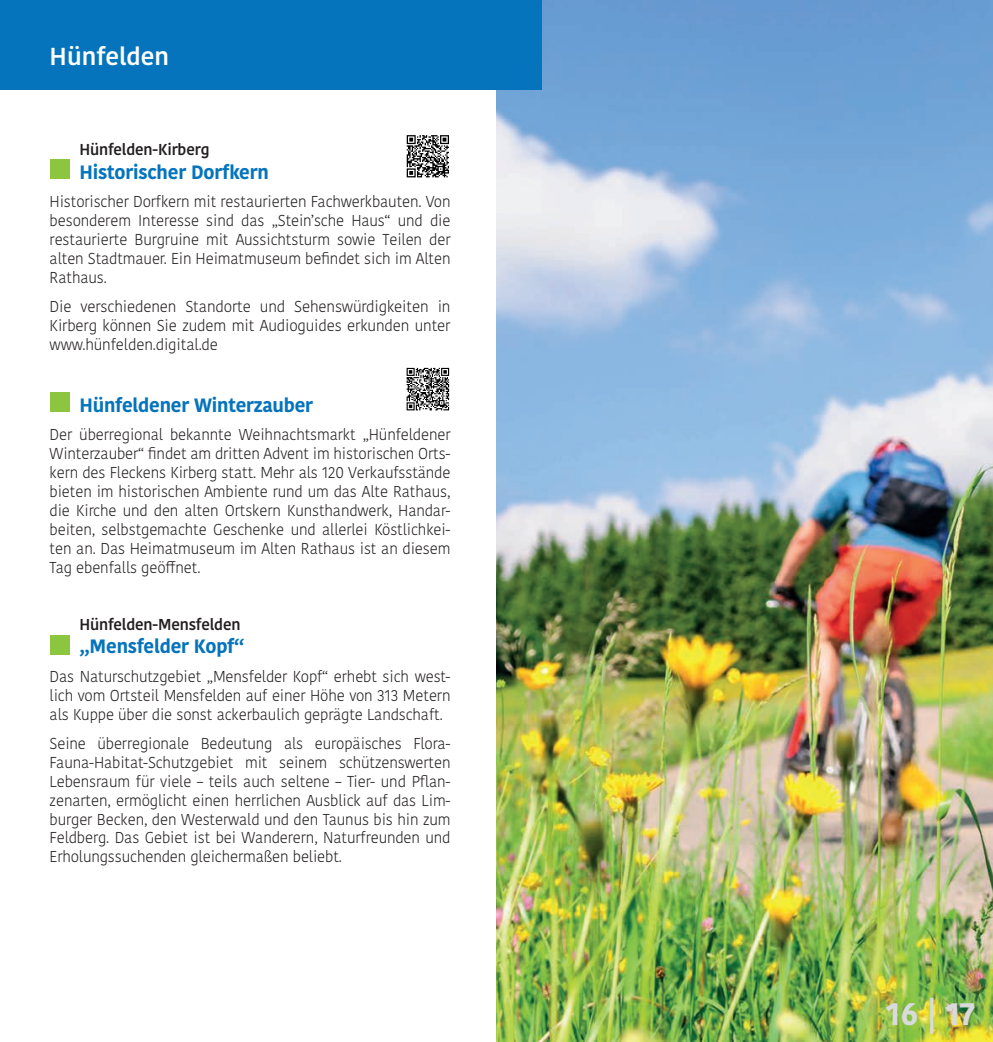
<style>
.page{position:relative;width:993px;height:1042px;background:#fff}
.page>*{position:absolute;margin:0;border:0;box-sizing:border-box;transform-origin:0 0}
.t1{font:700 31.5px "Kohinoor Bangla";color:#d9dadc}
.t2{font:600 24.5px "Kohinoor Bangla";color:#fff}
.t3{font:700 19.25px "Kohinoor Bangla";letter-spacing:-.01em;color:#0574bc}
.t4{font:300 15.75px/18.9px "Kohinoor Bangla";letter-spacing:-.01em;color:#231f20;text-align:justify;scale:.96 1}
.t5{font:300 15.75px/18.9px "Kohinoor Bangla";letter-spacing:-.01em;color:#231f20;text-align:justify}
.t6{font:600 15.75px "Kohinoor Bangla";letter-spacing:-.01em;color:#231f20}
</style>
<div class="page">
<img style="left:496px;top:0;width:496px;height:1042px">
<div style="left:50px;top:159px;width:19px;height:20px;background:#8bc63e"></div>
<div style="left:50px;top:635px;width:19px;height:20px;background:#8bc63e"></div>
<div style="left:50px;top:392px;width:19px;height:20px;background:#8bc63e"></div>
<svg style="left:406px;top:177px;width:42px;height:1px"></svg>
<svg style="left:406px;top:135px;width:43px;height:42px"></svg>
<div style="left:0;top:0;width:541px;height:90px;background:#0574bc"></div>
<svg style="left:406px;top:367px;width:44px;height:44px"></svg>
<svg style="left:406px;top:368px;width:43px;height:42px"></svg>
<p class="t2" style="left:50px;top:36px;width:121px">Hünfelden</p>
<p class="t6" style="left:79px;top:137px;width:131px">Hünfelden-Kirberg</p>
<p class="t3" style="left:79px;top:155px;width:191px">Historischer Dorfkern</p>
<p class="t4" style="left:50px;top:192px;width:419px">Historischer Dorfkern mit restaurierten Fachwerkbauten. Von besonderem Interesse sind das „Stein’sche Haus“ und die restaurierte Burgruine mit Aussichtsturm sowie Teilen der alten Stadtmauer. Ein Heimatmuseum befindet sich im Alten Rathaus.</p>
<p class="t5" style="left:50px;top:297px;width:402px">Die verschiedenen Standorte und Sehenswürdigkeiten in Kirberg können Sie zudem mit Audioguides erkunden unter www.hünfelden.digital.de</p>
<p class="t3" style="left:79px;top:388px;width:235px">Hünfeldener Winterzauber</p>
<p class="t4" style="left:50px;top:425px;width:419px">Der überregional bekannte Weihnachtsmarkt „Hünfeldener Winterzauber“ findet am dritten Advent im historischen Orts&shy;kern des Fleckens Kirberg statt. Mehr als 120 Verkaufsstände bieten im historischen Ambiente rund um das Alte Rathaus, die Kirche und den alten Ortskern Kunsthandwerk, Handar&shy;beiten, selbstgemachte Geschenke und allerlei Köstlichkei&shy;ten an. Das Heimatmuseum im Alten Rathaus ist an diesem Tag ebenfalls geöffnet.</p>
<p class="t6" style="left:79px;top:611px;width:163px">Hünfelden-Mensfelden</p>
<p class="t3" style="left:79px;top:630px;width:166px">„Mensfelder Kopf“</p>
<p class="t4" style="left:50px;top:667px;width:419px">Das Naturschutzgebiet „Mensfelder Kopf“ erhebt sich west&shy;lich vom Ortsteil Mensfelden auf einer Höhe von 313 Metern als Kuppe über die sonst ackerbaulich geprägte Landschaft.</p>
<p class="t4" style="left:50px;top:734px;width:419px">Seine überregionale Bedeutung als europäisches Flora-Fauna-Habitat-Schutzgebiet mit seinem schützenswerten Lebensraum für viele – teils auch seltene – Tier- und Pflan&shy;zenarten, ermöglicht einen herrlichen Ausblick auf das Lim&shy;burger Becken, den Westerwald und den Taunus bis hin zum Feldberg. Das Gebiet ist bei Wanderern, Naturfreunden und Erholungssuchenden gleichermaßen beliebt.</p>
<p class="t1" style="left:885px;top:986px;width:91px">16 | 17</p>
</div>
